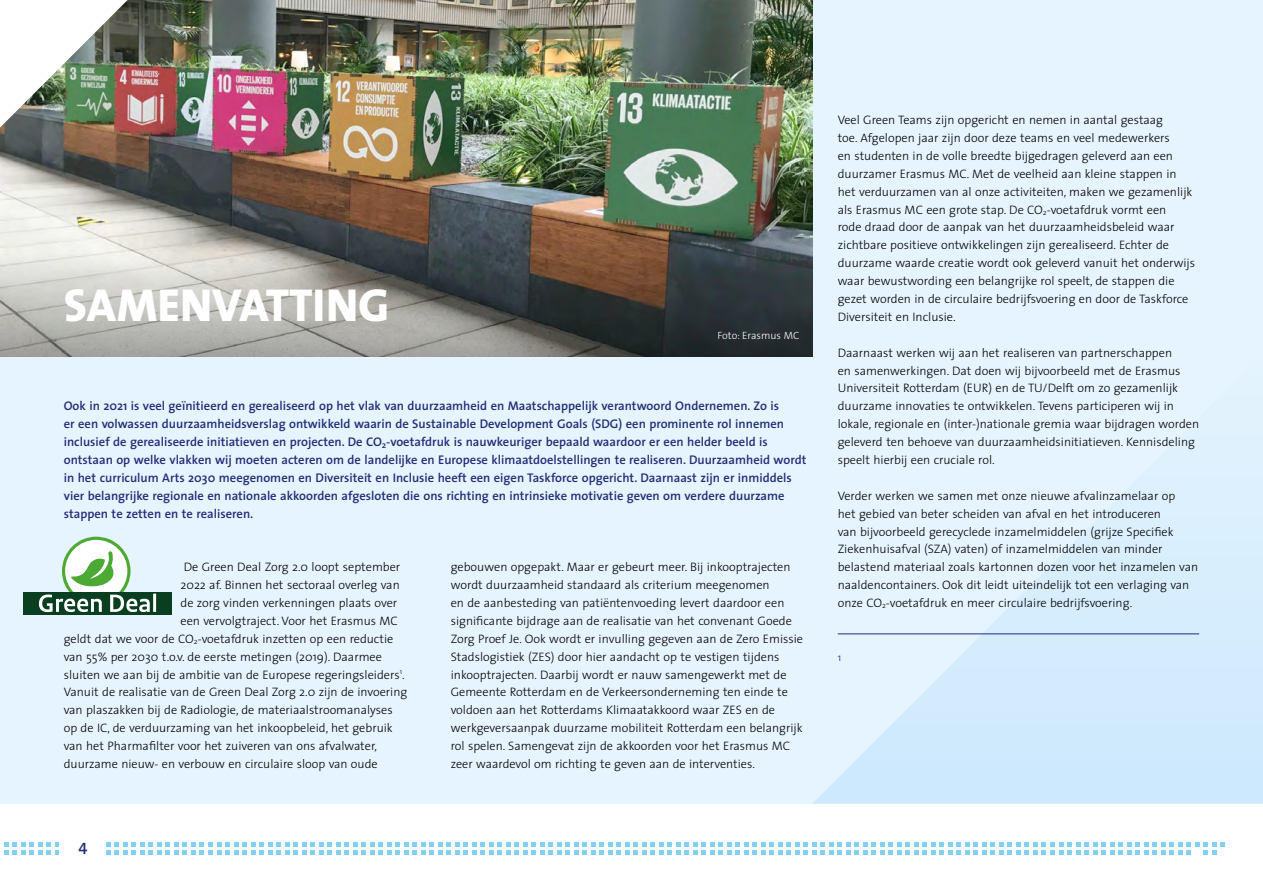
<style>
.page{position:relative;width:1263px;height:893px;background:#fff}
.page>*{position:absolute;margin:0;border:0;box-sizing:border-box;transform-origin:0 0}
.t1{font:46.5px "The Sans Extra Bold Caps";color:#fff}
.t2{font:16.5px "The Sans Semi Bold Caps";color:#232c77}
.t3{font:600 12.6px/17.9px "The Sans";color:#232c77}
.t4{font:300 12.3px/17.9px "The Sans";color:#000}
.t5{font:300 10.5px "The Sans";color:#fff}
.t6{font:300 10.5px "The Sans";color:#232c77}
</style>
<div class="page">
<div style="left:0;top:0;width:1263px;height:804px;background:#e5f4fe"></div>
<svg style="left:4px;top:842px;width:1221px;height:13px"></svg>
<svg style="left:812px;top:353px;width:451px;height:451px"></svg>
<hr style="left:838px;top:633px;width:361px;height:1px;background:#232c77">
<div style="left:24px;top:592px;width:148px;height:23px;background:#093f20"></div>
<svg style="left:39px;top:537px;width:111px;height:75px"></svg>
<hr style="left:153px;top:594px;width:3px;height:18px;background:#fff">
<img style="left:0;top:0;width:812px;height:247px">
<svg style="left:0;top:247px;width:812px;height:110px;background:#7e7e7a"></svg>
<img style="left:0;top:0;width:128px;height:128px">
<div style="left:60px;top:829px;width:46px;height:38px;background:#fff"></div>
<h1 class="t1" style="left:64px;top:266px;width:327px">SAMENVATTING</h1>
<p class="t5" style="left:717px;top:327px;width:83px">Foto: Erasmus MC</p>
<p class="t3" style="left:64px;top:397px;width:744px">Ook in 2021 is veel geïnitieerd en gerealiseerd op het vlak van duurzaamheid en Maatschappelijk verantwoord Ondernemen. Zo is<br>er een volwassen duurzaamheidsverslag ontwikkeld waarin de Sustainable Development Goals (SDG) een prominente rol innemen inclusief de gerealiseerde initiatieven en projecten. De CO<sub>2</sub>-voetafdruk is nauwkeuriger bepaald waardoor er een helder beeld is ontstaan op welke vlakken wij moeten acteren om de landelijke en Europese klimaatdoelstellingen te realiseren. Duurzaamheid wordt in het curriculum Arts 2030 meegenomen en Diversiteit en Inclusie heeft een eigen Taskforce opgericht. Daarnaast zijn er inmiddels vier belangrijke regionale en nationale akkoorden afgesloten die ons richting en intrinsieke motivatie geven om verdere duurzame stappen te zetten en te realiseren.</p>
<p class="t4" style="left:184px;top:558px;width:218px">De Green Deal Zorg 2.0 loopt september</p>
<p class="t4" style="left:180px;top:576px;width:221px">2022 af. Binnen het sectoraal overleg van</p>
<p class="t4" style="left:180px;top:593px;width:218px">de zorg vinden verkenningen plaats over</p>
<p class="t4" style="left:180px;top:611px;width:219px">een vervolgtraject. Voor het Erasmus MC</p>
<p class="t4" style="left:64px;top:629px;width:331px">geldt dat we voor de CO<sub>2</sub>-voetafdruk inzetten op een reductie</p>
<p class="t4" style="left:64px;top:647px;width:320px">van 55% per 2030 t.o.v. de eerste metingen (2019). Daarmee</p>
<p class="t4" style="left:64px;top:665px;width:342px">sluiten we aan bij de ambitie van de Europese regeringsleiders<sup>1</sup>.</p>
<p class="t4" style="left:64px;top:683px;width:345px">Vanuit de realisatie van de Green Deal Zorg 2.0 zijn de invoering</p>
<p class="t4" style="left:64px;top:701px;width:330px">van plaszakken bij de Radiologie, de materiaalstroomanalyses</p>
<p class="t4" style="left:64px;top:719px;width:330px">op de IC, de verduurzaming van het inkoopbeleid, het gebruik</p>
<p class="t4" style="left:64px;top:737px;width:315px">van het Pharmafilter voor het zuiveren van ons afvalwater,</p>
<p class="t4" style="left:64px;top:754px;width:315px">duurzame nieuw- en verbouw en circulaire sloop van oude</p>
<h2 class="t2" style="left:78px;top:834px;width:11px">4</h2>
<p class="t4" style="left:451px;top:558px;width:354px">gebouwen opgepakt. Maar er gebeurt meer. Bij inkooptrajecten wordt duurzaamheid standaard als criterium meegenomen<br>en de aanbesteding van patiëntenvoeding levert daardoor een significante bijdrage aan de realisatie van het convenant Goede Zorg Proef Je. Ook wordt er invulling gegeven aan de Zero Emissie Stadslogistiek (ZES) door hier aandacht op te vestigen tijdens inkooptrajecten. Daarbij wordt er nauw samengewerkt met de Gemeente Rotterdam en de Verkeersonderneming ten einde te voldoen aan het Rotterdams Klimaatakkoord waar ZES en de werkgeversaanpak duurzame mobiliteit Rotterdam een belangrijk rol spelen. Samengevat zijn de akkoorden voor het Erasmus MC zeer waardevol om richting te geven aan de interventies.</p>
<p class="t4" style="left:838px;top:111px;width:359px">Veel Green Teams zijn opgericht en nemen in aantal gestaag<br>toe. Afgelopen jaar zijn door deze teams en veel medewerkers<br>en studenten in de volle breedte bijgedragen geleverd aan een duurzamer Erasmus MC. Met de veelheid aan kleine stappen in het verduurzamen van al onze activiteiten, maken we gezamenlijk als Erasmus MC een grote stap. De CO<sub>2</sub>-voetafdruk vormt een<br>rode draad door de aanpak van het duurzaamheidsbeleid waar zichtbare positieve ontwikkelingen zijn gerealiseerd. Echter de duurzame waarde creatie wordt ook geleverd vanuit het onderwijs waar bewustwording een belangrijke rol speelt, de stappen die gezet worden in de circulaire bedrijfsvoering en door de Taskforce Diversiteit en Inclusie.</p>
<p class="t4" style="left:838px;top:343px;width:363px">Daarnaast werken wij aan het realiseren van partnerschappen<br>en samenwerkingen. Dat doen wij bijvoorbeeld met de Erasmus Universiteit Rotterdam (EUR) en de TU/Delft om zo gezamenlijk duurzame innovaties te ontwikkelen. Tevens participeren wij in lokale, regionale en (inter-)nationale gremia waar bijdragen worden geleverd ten behoeve van duurzaamheidsinitiatieven. Kennisdeling speelt hierbij een cruciale rol.</p>
<p class="t4" style="left:838px;top:486px;width:362px">Verder werken we samen met onze nieuwe afvalinzamelaar op<br>het gebied van beter scheiden van afval en het introduceren<br>van bijvoorbeeld gerecyclede inzamelmiddelen (grijze Specifiek Ziekenhuisafval (SZA) vaten) of inzamelmiddelen van minder belastend materiaal zoals kartonnen dozen voor het inzamelen van naaldencontainers. Ook dit leidt uiteindelijk tot een verlaging van onze CO<sub>2</sub>-voetafdruk en meer circulaire bedrijfsvoering.</p>
<p class="t6" style="left:838px;top:648px;width:5px">1</p>
</div>
